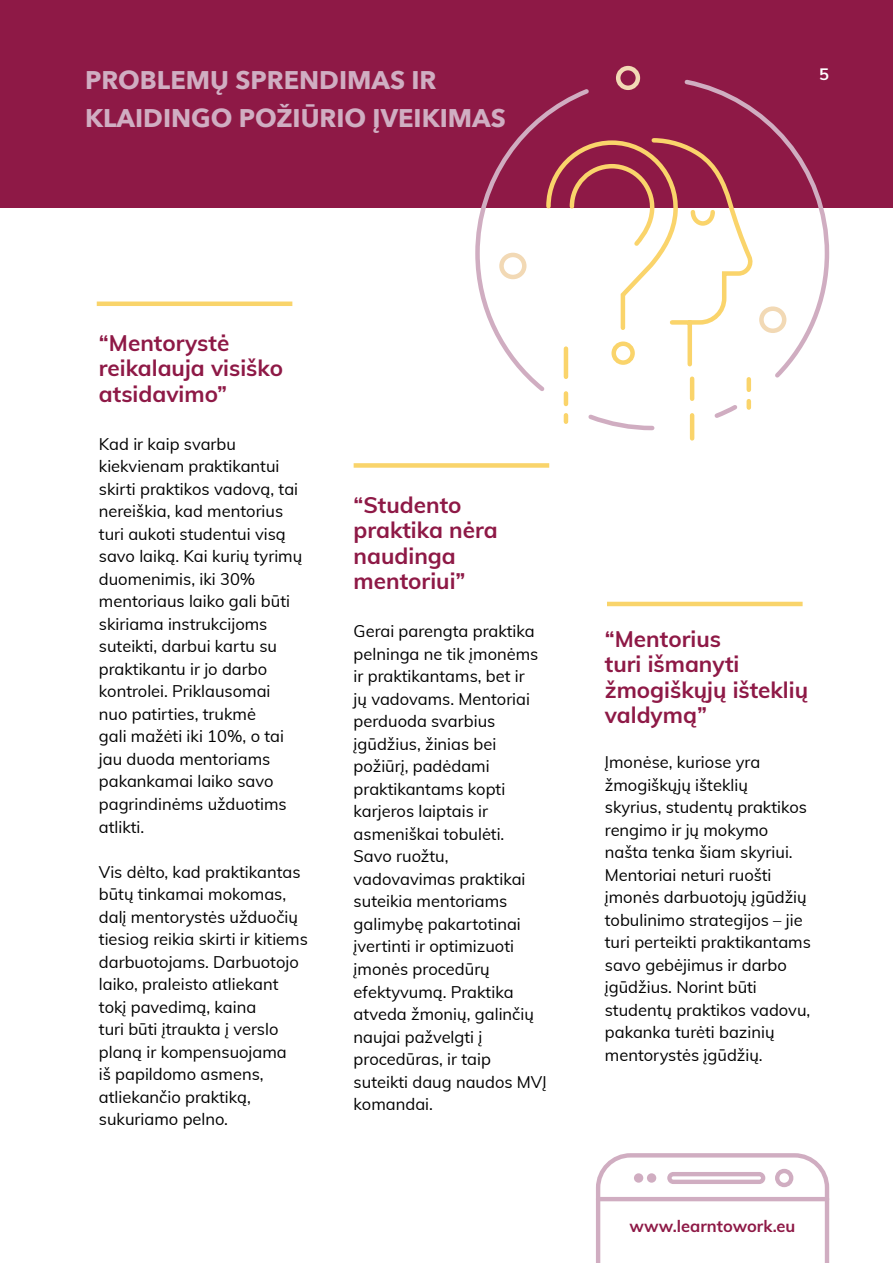
<style>
.page{position:relative;width:893px;height:1263px;background:#fff}
.page>*{position:absolute;margin:0;border:0;box-sizing:border-box;transform-origin:0 0}
.t1{font:700 25.5px/37.5px "Avenir Next";color:#d0aec2}
.t2{font:700 22.5px/25.5px "Muli";color:#8e1946}
.t3{font:16.5px/22.5px "Muli";color:#000}
.t4{font:700 16.5px "Muli";color:#8e1946}
.t5{font:700 16.5px "Muli";color:#fff}
</style>
<div class="page">
<div style="left:0;top:0;width:893px;height:207px;background:#8e1946"></div>
<hr style="left:607px;top:602px;width:196px;height:4px;background:#f9d46b">
<div style="left:97px;top:301px;width:195px;height:5px;background:#f9d46b"></div>
<div style="left:616px;top:66px;width:24px;height:24px;border:4px solid #f2d9b5;border-radius:50%"></div>
<svg style="left:473px;top:77px;width:358px;height:289px"></svg>
<svg style="left:497px;top:208px;width:292px;height:233px"></svg>
<div style="left:354px;top:463px;width:195px;height:5px;background:#f9d46b"></div>
<svg style="left:596px;top:1153px;width:233px;height:110px"></svg>
<div style="left:647px;top:1173px;width:9px;height:10px;background:#d0adc1;border-radius:50%"></div>
<div style="left:634px;top:1173px;width:9px;height:10px;background:#d0adc1;border-radius:50%"></div>
<h1 class="t1" style="left:85px;top:61px;width:422px">PROBLEMŲ SPRENDIMAS IR<br>KLAIDINGO POŽIŪRIO ĮVEIKIMAS</h1>
<p class="t5" style="left:819px;top:62px;width:11px">5</p>
<h2 class="t2" style="left:99px;top:329px;width:186px">“Mentorystė reikalauja visiško atsidavimo”</h2>
<p class="t3" style="left:99px;top:432px;width:205px">Kad ir kaip svarbu kiekvienam praktikantui skirti praktikos vadovą, tai nereiškia, kad mentorius turi aukoti studentui visą savo laiką. Kai kurių tyrimų duomenimis, iki 30% mentoriaus laiko gali būti skiriama instrukcijoms suteikti, darbui kartu su praktikantu ir jo darbo kontrolei. Priklausomai nuo patirties, trukmė<br>gali mažėti iki 10%, o tai jau duoda mentoriams pakankamai laiko savo pagrindinėms užduotims atlikti.</p>
<p class="t3" style="left:99px;top:859px;width:211px">Vis dėlto, kad praktikantas būtų tinkamai mokomas, dalį mentorystės užduočių tiesiog reikia skirti ir kitiems darbuotojams. Darbuotojo laiko, praleisto atliekant tokį pavedimą, kaina<br>turi būti įtraukta į verslo planą ir kompensuojama<br>iš papildomo asmens, atliekančio praktiką, sukuriamo pelno.</p>
<h2 class="t2" style="left:354px;top:491px;width:145px">“Studento praktika nėra naudinga mentoriui”</h2>
<p class="t3" style="left:354px;top:619px;width:195px">Gerai parengta praktika pelninga ne tik įmonėms ir praktikantams, bet ir<br>jų vadovams. Mentoriai perduoda svarbius įgūdžius, žinias bei požiūrį, padėdami praktikantams kopti karjeros laiptais ir asmeniškai tobulėti.<br>Savo ruožtu, vadovavimas praktikai suteikia mentoriams galimybę pakartotinai įvertinti ir optimizuoti įmonės procedūrų efektyvumą. Praktika atveda žmonių, galinčių naujai pažvelgti į procedūras, ir taip suteikti daug naudos MVĮ komandai.</p>
<h2 class="t2" style="left:605px;top:625px;width:205px">“Mentorius<br>turi išmanyti žmogiškųjų išteklių valdymą”</h2>
<p class="t3" style="left:605px;top:750px;width:208px">Įmonėse, kuriose yra žmogiškųjų išteklių<br>skyrius, studentų praktikos rengimo ir jų mokymo našta tenka šiam skyriui.<br>Mentoriai neturi ruošti įmonės darbuotojų įgūdžių tobulinimo strategijos – jie turi perteikti praktikantams savo gebėjimus ir darbo įgūdžius. Norint būti studentų praktikos vadovu, pakanka turėti bazinių mentorystės įgūdžių.</p>
<p class="t4" style="left:630px;top:1214px;width:167px">www.learntowork.eu</p>
</div>
